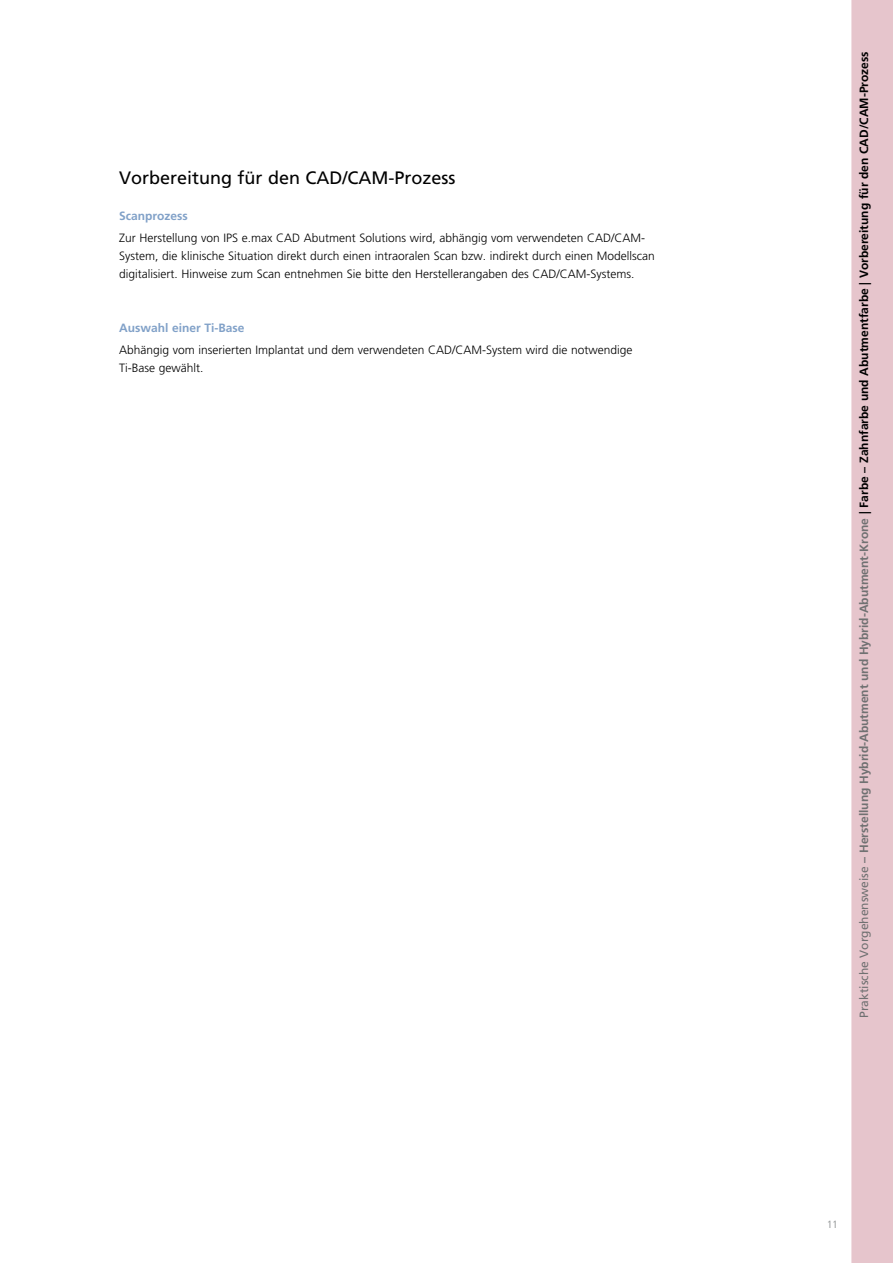
<style>
.page{position:relative;width:893px;height:1263px;background:#fff}
.page>*{position:absolute;margin:0;border:0;box-sizing:border-box;transform-origin:0 0}
.t1{font:18px "Frutiger";color:#000}
.t2{font:300 12px/18px "Frutiger";color:#000}
.t3{font:700 12px "Frutiger";color:#000}
.t4{font:700 12px "Frutiger";color:#81a1c8}
.t5{font:condensed 10.5px "Frutiger";color:#9c9e9f}
.s1{font-weight:400;color:#707172}
.s2{color:#707172}
</style>
<div class="page">
<div style="left:851px;top:0;width:42px;height:1263px;background:#e6c5cc"></div>
<h1 class="t1" style="left:119px;top:167px;width:338px">Vorbereitung für den CAD/CAM-Prozess</h1>
<p class="t4" style="left:119px;top:208px;width:70px">Scanprozess</p>
<p class="t2" style="left:119px;top:229px;width:537px">Zur Herstellung von IPS e.max CAD Abutment Solutions wird, abhängig vom verwendeten CAD/CAM-<br>System, die klinische Situation direkt durch einen intraoralen Scan bzw. indirekt durch einen Modellscan digitalisiert. Hinweise zum Scan entnehmen Sie bitte den Herstellerangaben des CAD/CAM-Systems.</p>
<p class="t4" style="left:119px;top:321px;width:127px">Auswahl einer Ti-Base</p>
<p class="t2" style="left:119px;top:341px;width:515px">Abhängig vom inserierten Implantat und dem verwendeten CAD/CAM-System wird die notwendige<br>Ti-Base gewählt.</p>
<p class="t3" style="left:857px;top:1018px;width:968px;rotate:-90deg"><span class="s1">Praktische Vorgehensweise</span> <span class="s2">– Herstellung Hybrid-Abutment und Hybrid-Abutment-Krone</span> | Farbe – Zahnfarbe und Abutmentfarbe | Vorbereitung für den CAD/CAM-Prozess</p>
<p class="t5" style="left:828px;top:1218px;width:12px">11</p>
</div>
